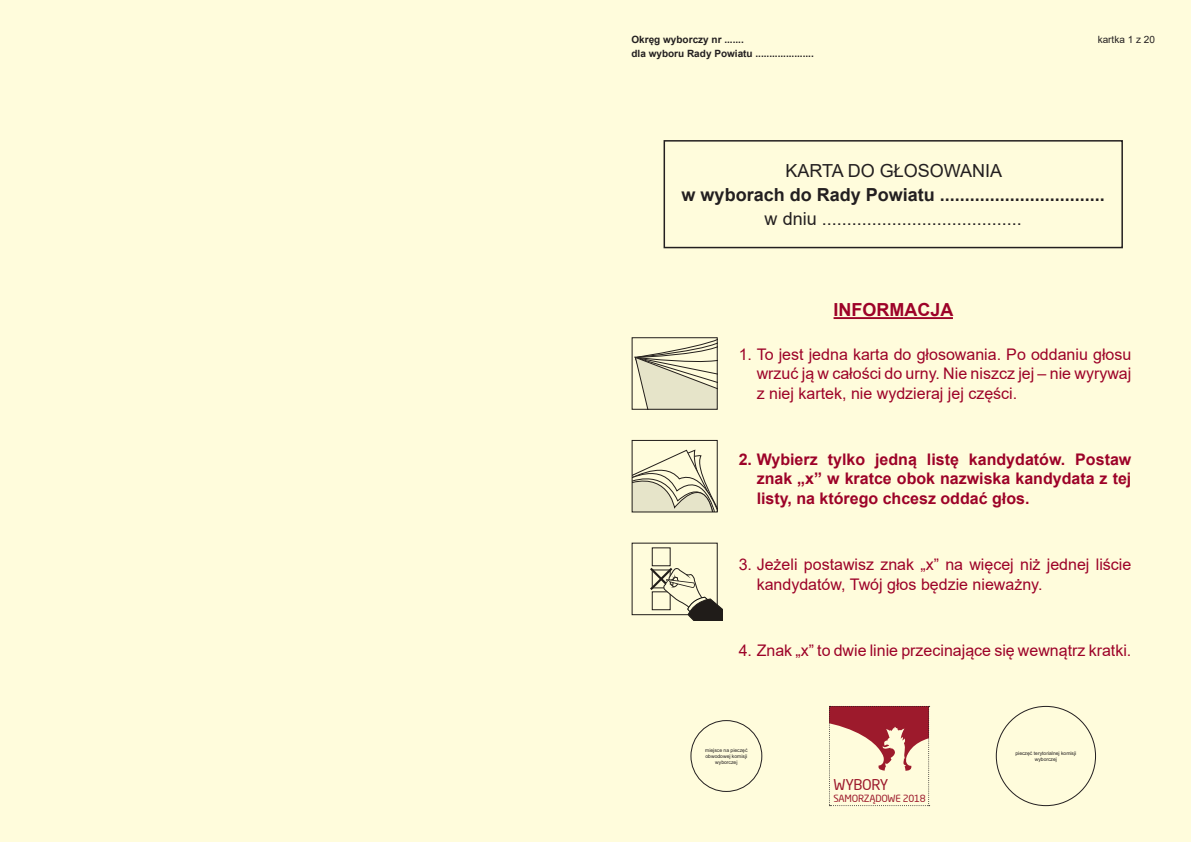
<style>
.page{position:relative;width:1191px;height:842px;background:#fffcdc}
.page>*{position:absolute;margin:0;border:0;box-sizing:border-box;transform-origin:0 0}
.t1{font:18px "Arial";color:#231f20}
.t2{font:700 18px "Arial";color:#231f20}
.t3{font:700 18px "Arial";color:#9d0228}
.t4{font:16px/19.2px "Arial";color:#9d0228;text-align:justify}
.t5{font:700 16px/19.2px "Arial";color:#9d0228;text-align:justify}
.t6{font:14.6px "Neo Sans Pro";letter-spacing:-.025em;color:#9d1a2c}
.t7{font:700 10px "Arial";color:#231f20}
.t8{font:10px "Arial";color:#231f20}
.t9{font:9.8px "Neo Sans Pro";letter-spacing:-.025em;color:#9d1a2c}
.t10{font:5px/6px "Arial";color:#231f20;text-align:center}
</style>
<div class="page">
<svg style="left:829px;top:706px;width:100px;height:100px"></svg>
<div style="left:663px;top:140px;width:460px;height:108px;border:2px solid #231f20"></div>
<div style="left:690px;top:720px;width:72px;height:72px;border:1px solid #231f20;border-radius:50%"></div>
<hr style="left:833px;top:317px;width:120px;height:2px;background:#9d0228">
<svg style="left:634px;top:340px;width:81px;height:68px"></svg>
<div style="left:631px;top:337px;width:86px;height:73px;border:1px solid #201d1e"></div>
<svg style="left:633px;top:449px;width:82px;height:61px"></svg>
<div style="left:631px;top:440px;width:86px;height:72px;border:1px solid #201d1e"></div>
<svg style="left:650px;top:567px;width:73px;height:53px"></svg>
<p class="t7" style="left:631px;top:33px;width:114px">Okręg wyborczy nr .......</p>
<p class="t7" style="left:631px;top:47px;width:184px">dla wyboru Rady Powiatu .....................</p>
<p class="t8" style="left:1097px;top:33px;width:59px">kartka 1 z 20</p>
<p class="t1" style="left:785px;top:158px;width:218px">KARTA DO GŁOSOWANIA</p>
<p class="t2" style="left:681px;top:182px;width:425px">w wyborach do Rady Powiatu .................................</p>
<p class="t1" style="left:764px;top:206px;width:259px">w dniu ........................................</p>
<p class="t3" style="left:833px;top:297px;width:121px">INFORMACJA</p>
<p class="t4" style="left:756px;top:345px;width:376px;text-indent:-18px">1. To jest jedna karta do głosowania. Po oddaniu głosu wrzuć ją w całości do urny. Nie niszcz jej – nie wyrywaj z niej kartek, nie wydzieraj jej części.</p>
<p class="t5" style="left:756px;top:450px;width:376px;text-indent:-18px">2. Wybierz tylko jedną listę kandydatów. Postaw znak „x” w kratce obok nazwiska kandydata z tej listy, na którego chcesz oddać głos.</p>
<p class="t4" style="left:756px;top:555px;width:376px;text-indent:-18px">3. Jeżeli postawisz znak „x” na więcej niż jednej liście kandydatów, Twój głos będzie nieważny.</p>
<p class="t4" style="left:738px;top:641px;width:394px">4. Znak „x” to dwie linie przecinające się wewnątrz kratki.</p>
<p class="t10" style="left:705px;top:747px;width:44px">miejsce na pieczęć obwodowej komisji wyborczej</p>
<p class="t10" style="left:1015px;top:750px;width:62px">pieczęć terytorialnej komisji wyborczej</p>
<p class="t6" style="left:833px;top:776px;width:56px">WYBORY</p>
<p class="t9" style="left:833px;top:792px;width:94px">SAMORZĄDOWE 2018</p>
</div>
